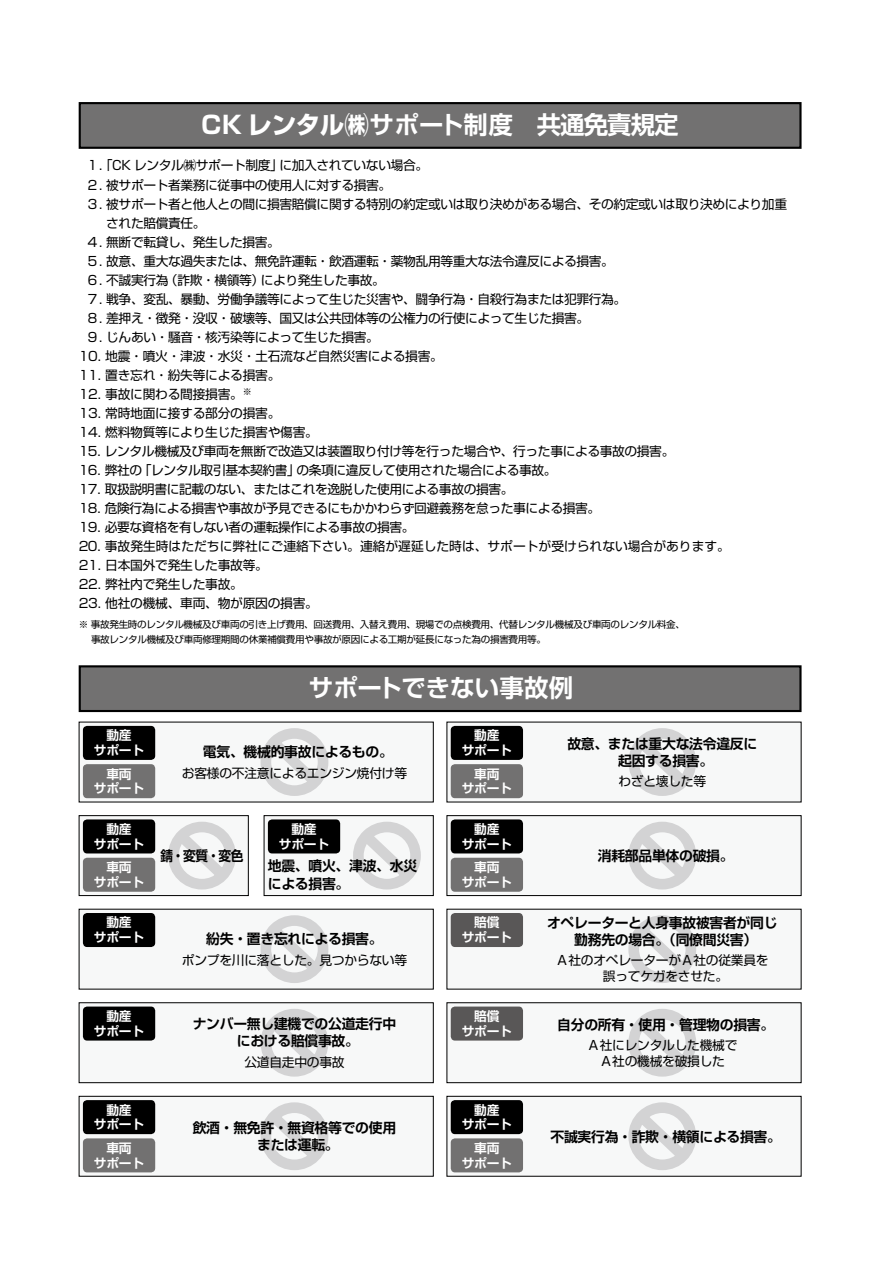
<style>
.page{position:relative;width:893px;height:1263px;background:#fff}
.page>*{position:absolute;margin:0;border:0;box-sizing:border-box;transform-origin:0 0}
.t1{font:700 24.45px "Shin Go Pro De";letter-spacing:-.04em;color:#fff}
.t2{font:700 24.45px "Shin Go Pro De";letter-spacing:-.005em;color:#fff}
.t3{font:700 13.8px/17px "Shin Go Pro De";letter-spacing:-.02em;color:#000;text-align:center}
.t4{font:700 13.8px "Shin Go Pro De";letter-spacing:-.02em;color:#000;scale:.92 1}
.t5{font:12.75px/15.9px "Shin Go Pro";letter-spacing:-.03em;color:#000;text-align:center}
.t6{font:700 12.75px/14.9px "Shin Go Pro De";letter-spacing:-.02em;color:#fff;text-align:center}
.t7{font:12.75px "Shin Go Pro";color:#000}
.t8{font:9.6px/14.7px "Shin Go Pro";letter-spacing:-.03em;color:#000}
.s1{font-family:"Shin Go Pro"}
</style>
<div class="page">
<div style="left:264px;top:816px;width:169px;height:79px;background:#f7f8f8"></div>
<div style="left:264px;top:815px;width:170px;height:81px;border:1px solid #000"></div>
<div style="left:79px;top:816px;width:169px;height:79px;background:#f7f8f8"></div>
<div style="left:79px;top:815px;width:170px;height:81px;border:1px solid #000"></div>
<div style="left:79px;top:909px;width:354px;height:80px;background:#f7f8f8"></div>
<div style="left:79px;top:1003px;width:354px;height:80px;background:#f7f8f8"></div>
<div style="left:79px;top:1002px;width:355px;height:81px;border:1px solid #000"></div>
<div style="left:79px;top:1096px;width:354px;height:80px;background:#f7f8f8"></div>
<div style="left:79px;top:1096px;width:355px;height:81px;border:1px solid #000"></div>
<div style="left:447px;top:722px;width:354px;height:80px;background:#f7f8f8"></div>
<div style="left:447px;top:816px;width:354px;height:79px;background:#f7f8f8"></div>
<div style="left:446px;top:815px;width:355px;height:81px;border:1px solid #000"></div>
<div style="left:447px;top:909px;width:354px;height:80px;background:#f7f8f8"></div>
<div style="left:447px;top:1003px;width:354px;height:80px;background:#f7f8f8"></div>
<div style="left:446px;top:1002px;width:355px;height:81px;border:1px solid #000"></div>
<div style="left:447px;top:1096px;width:354px;height:80px;background:#f7f8f8"></div>
<div style="left:446px;top:1096px;width:355px;height:81px;border:1px solid #000"></div>
<svg style="left:628px;top:728px;width:68px;height:68px"></svg>
<svg style="left:162px;top:816px;width:79px;height:79px"></svg>
<svg style="left:347px;top:816px;width:79px;height:79px"></svg>
<svg style="left:622px;top:816px;width:79px;height:79px"></svg>
<svg style="left:260px;top:915px;width:69px;height:68px"></svg>
<svg style="left:628px;top:915px;width:68px;height:68px"></svg>
<svg style="left:254px;top:1003px;width:80px;height:79px"></svg>
<svg style="left:622px;top:1003px;width:79px;height:79px"></svg>
<svg style="left:254px;top:1097px;width:80px;height:73px"></svg>
<svg style="left:622px;top:1097px;width:79px;height:73px"></svg>
<div style="left:80px;top:666px;width:720px;height:45px;background:#727171"></div>
<div style="left:79px;top:665px;width:722px;height:47px;border:2px solid #000"></div>
<div style="left:80px;top:103px;width:720px;height:45px;background:#727171"></div>
<div style="left:79px;top:102px;width:722px;height:47px;border:2px solid #000"></div>
<div style="left:79px;top:722px;width:354px;height:80px;background:#f7f8f8"></div>
<div style="left:83px;top:726px;width:72px;height:34px;background:#000;border-radius:4px"></div>
<div style="left:83px;top:819px;width:72px;height:34px;background:#000;border-radius:4px"></div>
<div style="left:268px;top:819px;width:72px;height:34px;background:#000;border-radius:4px"></div>
<div style="left:83px;top:913px;width:72px;height:34px;background:#000;border-radius:4px"></div>
<div style="left:83px;top:1006px;width:72px;height:34px;background:#000;border-radius:4px"></div>
<div style="left:83px;top:1100px;width:72px;height:34px;background:#000;border-radius:4px"></div>
<div style="left:451px;top:726px;width:72px;height:34px;background:#000;border-radius:4px"></div>
<div style="left:451px;top:819px;width:72px;height:34px;background:#000;border-radius:4px"></div>
<div style="left:451px;top:913px;width:72px;height:34px;background:#595757;border-radius:4px"></div>
<div style="left:451px;top:1006px;width:72px;height:34px;background:#595757;border-radius:4px"></div>
<div style="left:451px;top:1100px;width:72px;height:34px;background:#000;border-radius:4px"></div>
<div style="left:83px;top:764px;width:72px;height:34px;background:#727171;border-radius:4px"></div>
<div style="left:83px;top:858px;width:72px;height:34px;background:#727171;border-radius:4px"></div>
<div style="left:83px;top:1138px;width:72px;height:34px;background:#727171;border-radius:4px"></div>
<div style="left:451px;top:764px;width:72px;height:34px;background:#727171;border-radius:4px"></div>
<div style="left:451px;top:858px;width:72px;height:34px;background:#727171;border-radius:4px"></div>
<div style="left:451px;top:1138px;width:72px;height:34px;background:#727171;border-radius:4px"></div>
<svg style="left:260px;top:728px;width:69px;height:68px"></svg>
<h1 class="t1" style="left:202px;top:105px;width:478px"><span class="s1">CK レンタル㈱</span>サポート制度　共通免責規定</h1>
<p class="t5" style="left:86px;top:156px;width:343px">１．「CK レンタル㈱サポート制度」に加入されていない場合。</p>
<p class="t5" style="left:86px;top:175px;width:306px">２．被サポート者業務に従事中の使用人に対する損害。</p>
<p class="t5" style="left:86px;top:194px;width:702px">３．被サポート者と他人との間に損害賠償に関する特別の約定或いは取り決めがある場合、その約定或いは取り決めにより加重</p>
<p class="t5" style="left:106px;top:213px;width:101px">された賠償責任。</p>
<p class="t5" style="left:86px;top:232px;width:195px">４．無断で転貸し、発生した損害。</p>
<p class="t5" style="left:86px;top:251px;width:529px">５．故意、重大な過失または、無免許運転・飲酒運転・薬物乱用等重大な法令違反による損害。</p>
<p class="t5" style="left:86px;top:270px;width:300px">６．不誠実行為（詐欺・横領等）により発生した事故。</p>
<p class="t5" style="left:86px;top:289px;width:542px">７．戦争、変乱、暴動、労働争議等によって生じた災害や、闘争行為・自殺行為または犯罪行為。</p>
<p class="t5" style="left:86px;top:308px;width:504px">８．差押え・徴発・没収・破壊等、国又は公共団体等の公権力の行使によって生じた損害。</p>
<p class="t5" style="left:86px;top:327px;width:294px">９．じんあい・騒音・核汚染等によって生じた損害。</p>
<p class="t5" style="left:79px;top:346px;width:366px">１０．地震・噴火・津波・水災・土石流など自然災害による損害。</p>
<p class="t5" style="left:79px;top:365px;width:203px">１１．置き忘れ・紛失等による損害。</p>
<p class="t5" style="left:79px;top:385px;width:175px">１２．事故に関わる間接損害。<sup>※</sup></p>
<p class="t5" style="left:79px;top:403px;width:203px">１３．常時地面に接する部分の損害。</p>
<p class="t5" style="left:79px;top:423px;width:241px">１４．燃料物質等により生じた損害や傷害。</p>
<p class="t5" style="left:79px;top:442px;width:597px">１５．レンタル機械及び車両を無断で改造又は装置取り付け等を行った場合や、行った事による事故の損害。</p>
<p class="t5" style="left:79px;top:461px;width:479px">１６．弊社の「レンタル取引基本契約書」の条項に違反して使用された場合による事故。</p>
<p class="t5" style="left:79px;top:480px;width:436px">１７．取扱説明書に記載のない、またはこれを逸脱した使用による事故の損害。</p>
<p class="t5" style="left:79px;top:499px;width:523px">１８．危険行為による損害や事故が予見できるにもかかわらず回避義務を怠った事による損害。</p>
<p class="t5" style="left:79px;top:518px;width:337px">１９．必要な資格を有しない者の運転操作による事故の損害。</p>
<p class="t7" style="left:79px;top:536px;width:653px">２０．事故発生時はただちに弊社にご連絡下さい。連絡が遅延した時は、サポートが受けられない場合があります。</p>
<p class="t5" style="left:79px;top:556px;width:191px">２１．日本国外で発生した事故等。</p>
<p class="t5" style="left:79px;top:575px;width:166px">２２．弊社内で発生した事故。</p>
<p class="t5" style="left:79px;top:594px;width:241px">２3．他社の機械、車両、物が原因の損害。</p>
<p class="t8" style="left:91px;top:616px;width:596px;text-indent:-12px">※ 事故発生時のレンタル機械及び車両の引き上げ費用、回送費用、入替え費用、現場での点検費用、代替レンタル機械及び車両のレンタル料金、事故レンタル機械及び車両修理期間の休業補償費用や事故が原因による工期が延長になった為の損害費用等。</p>
<h1 class="t2" style="left:309px;top:668px;width:266px">サポートできない事故例</h1>
<p class="t6" style="left:94px;top:726px;width:52px">動産<br>サポート</p>
<p class="t6" style="left:462px;top:726px;width:52px">動産<br>サポート</p>
<p class="t6" style="left:94px;top:765px;width:52px">車両<br>サポート</p>
<p class="t6" style="left:462px;top:765px;width:52px">車両<br>サポート</p>
<p class="t3" style="left:203px;top:742px;width:191px">電気、機械的事故によるもの。</p>
<p class="t5" style="left:182px;top:763px;width:227px">お客様の不注意によるエンジン焼付け等</p>
<p class="t6" style="left:94px;top:820px;width:52px">動産<br>サポート</p>
<p class="t6" style="left:462px;top:820px;width:52px">動産<br>サポート</p>
<p class="t6" style="left:279px;top:820px;width:52px">動産<br>サポート</p>
<p class="t4" style="left:160px;top:844px;width:92px">錆・変質・変色</p>
<p class="t3" style="left:268px;top:856px;width:151px;text-align:left">地震、噴火、津波、水災による損害。</p>
<p class="t6" style="left:94px;top:858px;width:52px">車両<br>サポート</p>
<p class="t6" style="left:462px;top:858px;width:52px">車両<br>サポート</p>
<p class="t6" style="left:94px;top:914px;width:52px">動産<br>サポート</p>
<p class="t6" style="left:462px;top:914px;width:52px">賠償<br>サポート</p>
<p class="t3" style="left:206px;top:929px;width:191px">紛失・置き忘れによる損害。　</p>
<p class="t5" style="left:182px;top:950px;width:227px">ポンプを川に落とした。見つからない等</p>
<p class="t6" style="left:94px;top:1007px;width:52px">動産<br>サポート</p>
<p class="t6" style="left:462px;top:1007px;width:52px">賠償<br>サポート</p>
<p class="t3" style="left:193px;top:1014px;width:205px">ナンバー無し建機での公道走行中における賠償事故。</p>
<p class="t5" style="left:244px;top:1052px;width:102px">公道自走中の事故</p>
<p class="t6" style="left:94px;top:1101px;width:52px">動産<br>サポート</p>
<p class="t6" style="left:462px;top:1101px;width:52px">動産<br>サポート</p>
<p class="t3" style="left:193px;top:1118px;width:205px">飲酒・無免許・無資格等での使用または運転。</p>
<p class="t6" style="left:94px;top:1139px;width:52px">車両<br>サポート</p>
<p class="t6" style="left:462px;top:1139px;width:52px">車両<br>サポート</p>
<p class="t3" style="left:567px;top:733px;width:191px">故意、または重大な法令違反に起因する損害。</p>
<p class="t5" style="left:618px;top:772px;width:89px">わざと壊した等</p>
<p class="t3" style="left:598px;top:845px;width:137px">消耗部品単体の破損。</p>
<p class="t3" style="left:547px;top:912px;width:232px">オペレーターと人身事故被害者が同じ勤務先の場合。（同僚間災害）</p>
<p class="t5" style="left:556px;top:951px;width:214px">Ａ社のオペレーターがＡ社の従業員を誤ってケガをさせた。</p>
<p class="t3" style="left:557px;top:1014px;width:218px">自分の所有・使用・管理物の損害。</p>
<p class="t5" style="left:587px;top:1036px;width:152px">Ａ社にレンタルした機械で<br>Ａ社の機械を破損した</p>
<p class="t3" style="left:550px;top:1126px;width:232px">不誠実行為・詐欺・横領による損害。</p>
</div>
